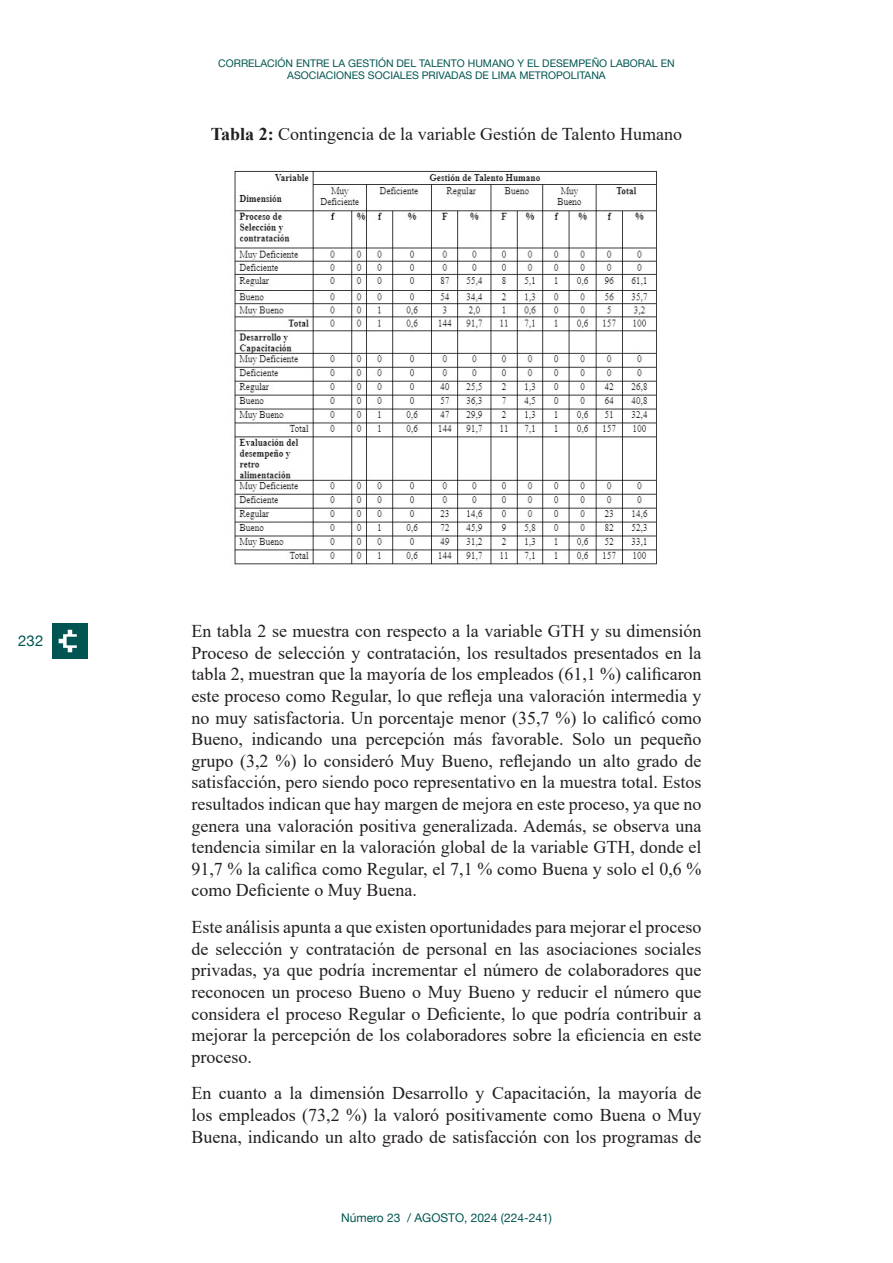
<style>
.page{position:relative;width:893px;height:1263px;background:#fff}
.page>*{position:absolute;margin:0;border:0;box-sizing:border-box;transform-origin:0 0}
.t1{font:18px/21.6px "Times New Roman";color:#231f20;text-align:justify}
.t2{font:15px "Helvetica Neue LT Com";color:#005551}
.t3{font:12px "Helvetica Neue LT Com";color:#005551}
.t4{font:10.5px/12px "Helvetica Neue LT Com";color:#005551;text-align:center}
.s1{font-weight:700}
</style>
<div class="page">
<div style="left:52px;top:623px;width:35px;height:35px;background:#005451"></div>
<svg style="left:59px;top:630px;width:18px;height:22px"></svg>
<img style="left:234px;top:170px;width:423px;height:395px">
<p class="t4" style="left:218px;top:57px;width:458px">CORRELACIÓN ENTRE LA GESTIÓN DEL TALENTO HUMANO Y EL DESEMPEÑO LABORAL EN<br>ASOCIACIONES SOCIALES PRIVADAS DE LIMA METROPOLITANA</p>
<p class="t1" style="left:211px;top:123px;width:473px"><span class="s1">Tabla 2:</span> Contingencia de la variable Gestión de Talento Humano</p>
<p class="t2" style="left:18px;top:631px;width:27px">232</p>
<p class="t1" style="left:191px;top:620px;width:512px">En tabla 2 se muestra con respecto a la variable GTH y su dimensión Proceso de selección y contratación, los resultados presentados en la tabla 2, muestran que la mayoría de los empleados (61,1 %) calificaron este proceso como Regular, lo que refleja una valoración intermedia y no muy satisfactoria. Un porcentaje menor (35,7 %) lo calificó como Bueno, indicando una percepción más favorable. Solo un pequeño grupo (3,2 %) lo consideró Muy Bueno, reflejando un alto grado de satisfacción, pero siendo poco representativo en la muestra total. Estos resultados indican que hay margen de mejora en este proceso, ya que no genera una valoración positiva generalizada. Además, se observa una tendencia similar en la valoración global de la variable GTH, donde el 91,7 % la califica como Regular, el 7,1 % como Buena y solo el 0,6 % como Deficiente o Muy Buena.</p>
<p class="t1" style="left:191px;top:916px;width:512px">Este análisis apunta a que existen oportunidades para mejorar el proceso de selección y contratación de personal en las asociaciones sociales privadas, ya que podría incrementar el número de colaboradores que reconocen un proceso Bueno o Muy Bueno y reducir el número que considera el proceso Regular o Deficiente, lo que podría contribuir a mejorar la percepción de los colaboradores sobre la eficiencia en este proceso.</p>
<p class="t1" style="left:191px;top:1082px;width:512px">En cuanto a la dimensión Desarrollo y Capacitación, la mayoría de los empleados (73,2 %) la valoró positivamente como Buena o Muy Buena, indicando un alto grado de satisfacción con los programas de</p>
<p class="t3" style="left:341px;top:1211px;width:212px">Número 23 / AGOSTO, 2024 (224-241)</p>
</div>
